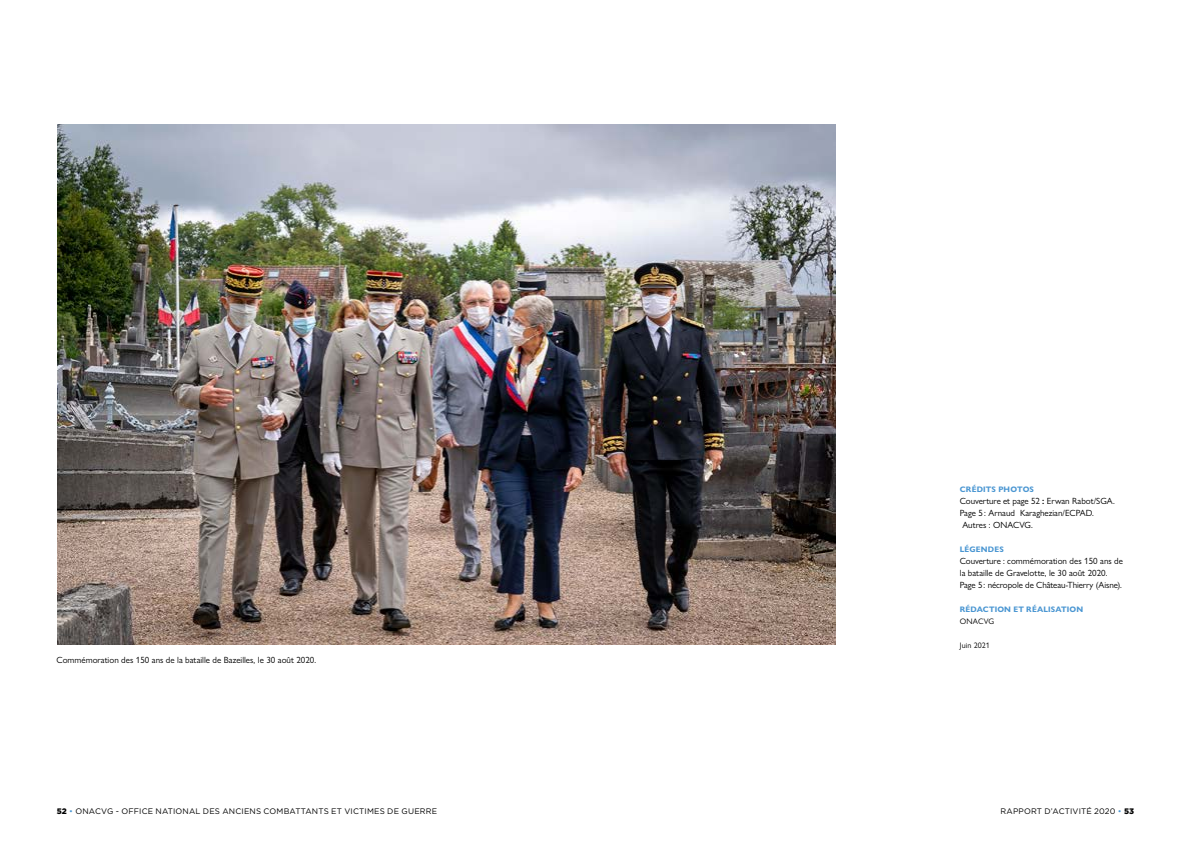
<style>
.page{position:relative;width:1191px;height:842px;background:#fff}
.page>*{position:absolute;margin:0;border:0;box-sizing:border-box;transform-origin:0 0}
.t1{font:9px/12px "Gill Sans Nova";color:#000}
.t2{font:8px "Gotham";letter-spacing:.02em;color:#000}
.t3{font:700 8px "Gill Sans Nova";letter-spacing:.02em;color:#4a96d2}
.t4{font:8px "Gill Sans Nova";letter-spacing:.01em;color:#000}
.s1{font-weight:600}
.s2{font-weight:900}
.s3{color:#4a96d2}
</style>
<div class="page">
<img style="left:57px;top:125px;width:778px;height:520px">
<p class="t1" style="left:57px;top:653px;width:261px">Commémoration des 150 ans de la bataille de Bazeilles, le 30 août 2020.</p>
<p class="t3" style="left:960px;top:484px;width:76px">CRÉDITS PHOTOS</p>
<p class="t1" style="left:960px;top:495px;width:156px">Couverture et page 52 <span class="s1">:</span> Erwan Rabot/SGA.<br>Page 5: Arnaud Karaghezian/ECPAD.<br>Autres : ONACVG.</p>
<p class="t3" style="left:960px;top:544px;width:45px">LÉGENDES</p>
<p class="t1" style="left:960px;top:555px;width:165px">Couverture : commémoration des 150 ans de la bataille de Gravelotte, le 30 août 2020.<br>Page 5: nécropole de Château-Thierry (Aisne).</p>
<p class="t3" style="left:960px;top:604px;width:125px">RÉDACTION ET RÉALISATION</p>
<p class="t4" style="left:960px;top:616px;width:36px">ONACVG</p>
<p class="t4" style="left:960px;top:640px;width:31px">Juin 2021</p>
<p class="t2" style="left:57px;top:806px;width:382px"><span class="s2">52</span> <span class="s3">•</span> ONACVG - OFFICE NATIONAL DES ANCIENS COMBATTANTS ET VICTIMES DE GUERRE</p>
<p class="t2" style="left:1000px;top:806px;width:135px">RAPPORT D’ACTIVITÉ 2020 <span class="s3">•</span> <span class="s2">53</span></p>
</div>
